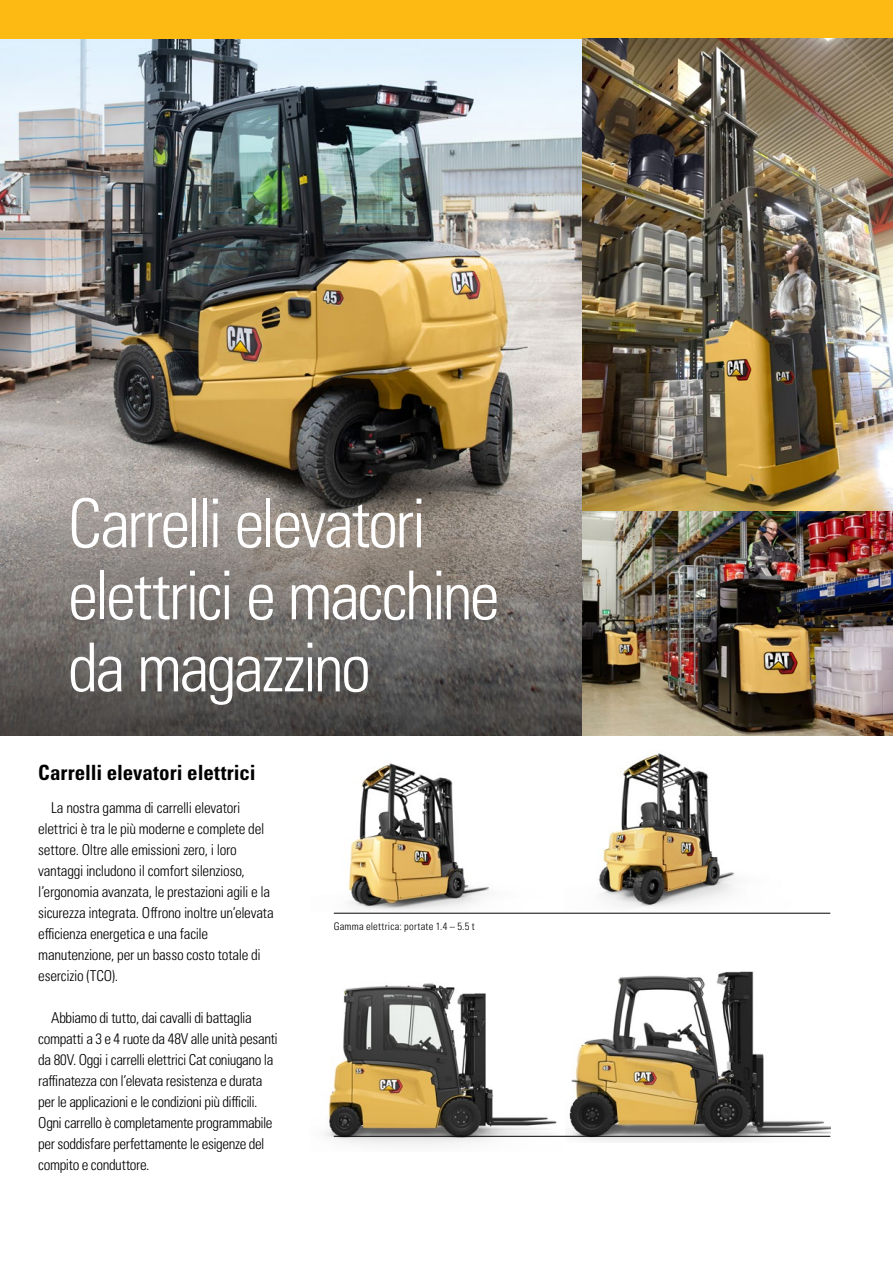
<style>
.page{position:relative;width:893px;height:1263px;background:#fff}
.page>*{position:absolute;margin:0;border:0;box-sizing:border-box;transform-origin:0 0}
.t1{font:67.5px/72px "Univers LTCYR 47 Light Cond";letter-spacing:-.04em;color:#fff}
.t2{font:21px "Univers LTCYR 67 Bold Cond";color:#000}
.t3{font:15px/21px "Univers LTCYR 47 Light Cond";letter-spacing:-.02em;color:#000}
.t4{font:10.5px "Univers LTCYR 47 Light Cond";letter-spacing:.025em;color:#000}
</style>
<div class="page">
<img style="left:0;top:38px;width:583px;height:697px">
<img style="left:564px;top:971px;width:266px;height:171px">
<img style="left:325px;top:983px;width:239px;height:162px">
<div style="left:0;top:0;width:893px;height:38px;background:#fdba12"></div>
<hr style="left:334px;top:913px;width:496px;height:1px;background:#000">
<hr style="left:334px;top:1136px;width:496px;height:1px;background:#000">
<img style="left:346px;top:763px;width:146px;height:148px">
<img style="left:598px;top:753px;width:137px;height:154px">
<img style="left:583px;top:38px;width:310px;height:474px">
<img style="left:583px;top:512px;width:310px;height:223px">
<h1 class="t1" style="left:68px;top:484px;width:433px">Carrelli elevatori elettrici e macchine da magazzino</h1>
<h2 class="t2" style="left:38px;top:760px;width:219px">Carrelli elevatori elettrici</h2>
<p class="t3" style="left:38px;top:796px;width:237px;text-indent:13px">La nostra gamma di carrelli elevatori elettrici è tra le più moderne e complete del settore. Oltre alle emissioni zero, i loro vantaggi includono il comfort silenzioso, l’ergonomia avanzata, le prestazioni agili e la sicurezza integrata. Offrono inoltre un’elevata efficienza energetica e una facile manutenzione, per un basso costo totale di esercizio (TCO).</p>
<p class="t3" style="left:38px;top:1006px;width:241px;text-indent:13px">Abbiamo di tutto, dai cavalli di battaglia compatti a 3 e 4 ruote da 48V alle unità pesanti da 80V. Oggi i carrelli elettrici Cat coniugano la raffinatezza con l’elevata resistenza e durata per le applicazioni e le condizioni più difficili.<br>Ogni carrello è completamente programmabile per soddisfare perfettamente le esigenze del compito e conduttore.</p>
<p class="t4" style="left:334px;top:919px;width:142px">Gamma elettrica: portate 1.4 – 5.5 t</p>
</div>
